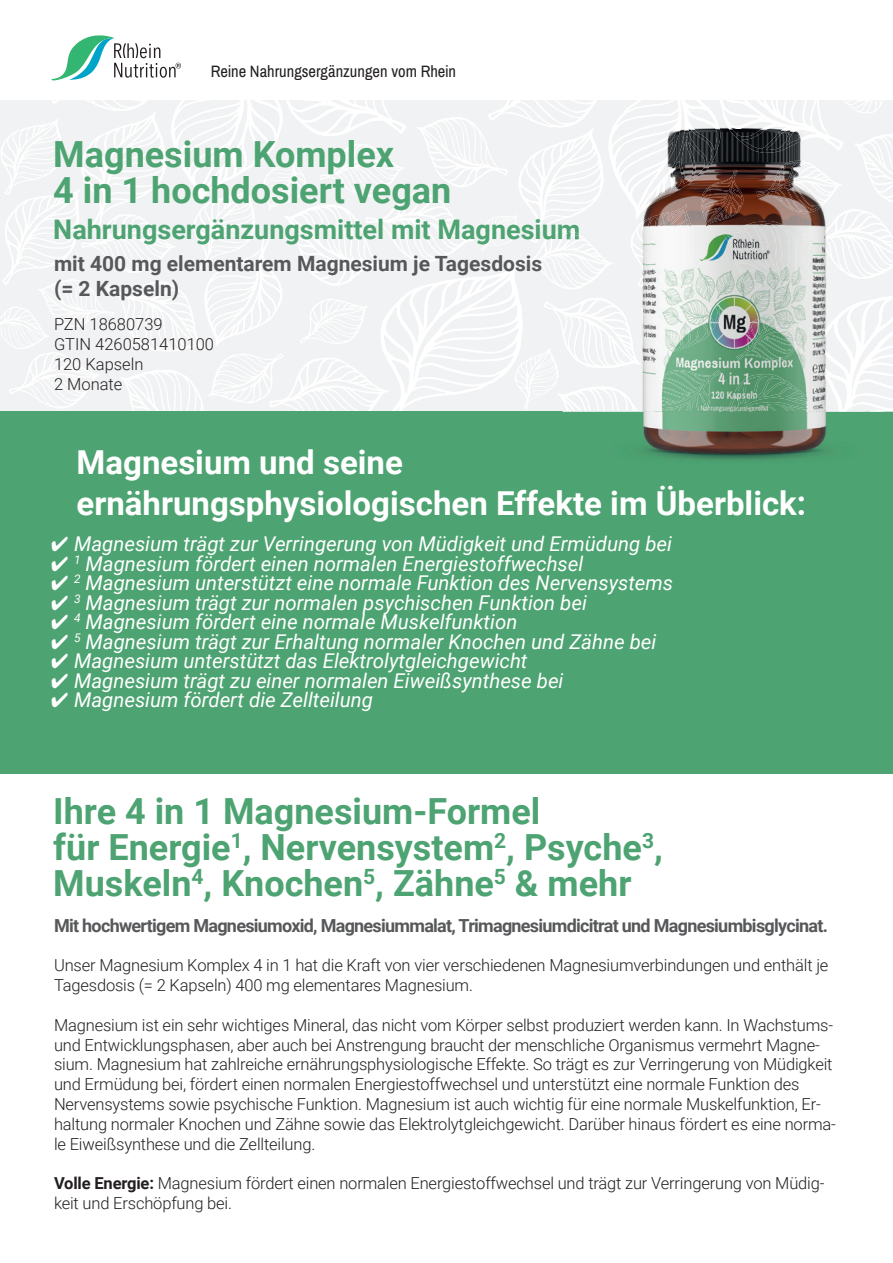
<style>
.page{position:relative;width:893px;height:1263px;background:#fff}
.page>*{position:absolute;margin:0;border:0;box-sizing:border-box;transform-origin:0 0}
.t1{font:700 36px/36px "Roboto";color:#4da371}
.t2{font:700 33px/40.8px "Roboto";color:#fff}
.t3{font:700 27px "Roboto";color:#4da371}
.t4{font:700 21px/25.2px "Roboto";color:#57585a}
.t5{font:italic 20.4px "Roboto";color:#fff}
.t6{font:700 18px "Roboto";letter-spacing:-.04em;color:#57585a}
.t7{font:300 16.5px/19.8px "Roboto";letter-spacing:-.01em;color:#231f20}
.t8{font:16.5px "Archivo Narrow";color:#231f20}
.s1{font-weight:700}
</style>
<div class="page">
<svg style="left:51px;top:35px;width:130px;height:45px"></svg>
<div style="left:0;top:412px;width:893px;height:362px;background:#4da371"></div>
<svg style="left:0;top:100px;width:893px;height:360px"></svg>
<p class="t8" style="left:211px;top:61px;width:247px">Reine Nahrungsergänzungen vom Rhein</p>
<h1 class="t1" style="left:53px;top:135px;width:400px">Magnesium Komplex<br>4 in 1 hochdosiert vegan</h1>
<h3 class="t3" style="left:53px;top:211px;width:528px">Nahrungsergänzungsmittel mit Magnesium</h3>
<p class="t4" style="left:54px;top:250px;width:490px">mit 400 mg elementarem Magnesium je Tagesdosis (= 2 Kapseln)</p>
<p class="t7" style="left:54px;top:314px;width:162px">PZN 18680739<br>GTIN 4260581410100<br>120 Kapseln<br>2 Monate</p>
<h2 class="t2" style="left:77px;top:440px;width:731px">Magnesium und seine ernährungsphysiologischen Effekte im Überblick:</h2>
<p class="t5" style="left:51px;top:530px;width:622px">✔ Magnesium trägt zur Verringerung von Müdigkeit und Ermüdung bei</p>
<p class="t5" style="left:51px;top:549px;width:534px">✔ <sup>1</sup> Magnesium fördert einen normalen Energiestoffwechsel</p>
<p class="t5" style="left:51px;top:569px;width:624px">✔ <sup>2</sup> Magnesium unterstützt eine normale Funktion des Nervensystems</p>
<p class="t5" style="left:51px;top:588px;width:537px">✔ <sup>3</sup> Magnesium trägt zur normalen psychischen Funktion bei</p>
<p class="t5" style="left:51px;top:608px;width:468px">✔ <sup>4</sup> Magnesium fördert eine normale Muskelfunktion</p>
<p class="t5" style="left:51px;top:627px;width:607px">✔ <sup>5</sup> Magnesium trägt zur Erhaltung normaler Knochen und Zähne bei</p>
<p class="t5" style="left:51px;top:647px;width:478px">✔ Magnesium unterstützt das Elektrolytgleichgewicht</p>
<p class="t5" style="left:51px;top:666px;width:514px">✔ Magnesium trägt zu einer normalen Eiweißsynthese bei</p>
<p class="t5" style="left:51px;top:686px;width:323px">✔ Magnesium fördert die Zellteilung</p>
<h1 class="t1" style="left:53px;top:792px;width:611px">Ihre 4 in 1 Magnesium-Formel<br>für Energie<sup>1</sup>, Nervensystem<sup>2</sup>, Psyche<sup>3</sup>,<br>Muskeln<sup>4</sup>, Knochen<sup>5</sup>, Zähne<sup>5</sup> &amp; mehr</h1>
<p class="t6" style="left:54px;top:913px;width:775px">Mit hochwertigem Magnesiumoxid, Magnesiummalat, Trimagnesiumdicitrat und Magnesiumbisglycinat.</p>
<p class="t7" style="left:54px;top:955px;width:776px">Unser Magnesium Komplex 4 in 1 hat die Kraft von vier verschiedenen Magnesiumverbindungen und enthält je<br>Tagesdosis (= 2 Kapseln) 400 mg elementares Magnesium.</p>
<p class="t7" style="left:54px;top:1014px;width:783px">Magnesium ist ein sehr wichtiges Mineral, das nicht vom Körper selbst produziert werden kann. In Wachstums&shy;und Entwicklungsphasen, aber auch bei Anstrengung braucht der menschliche Organismus vermehrt Magne&shy;sium. Magnesium hat zahlreiche ernährungsphysiologische Effekte. So trägt es zur Verringerung von Müdigkeit und Ermüdung bei, fördert einen normalen Energiestoffwechsel und unterstützt eine normale Funktion des Nervensystems sowie psychische Funktion. Magnesium ist auch wichtig für eine normale Muskelfunktion, Er&shy;haltung normaler Knochen und Zähne sowie das Elektrolytgleichgewicht. Darüber hinaus fördert es eine norma&shy;le Eiweißsynthese und die Zellteilung.</p>
<p class="t7" style="left:54px;top:1173px;width:772px"><span class="s1">Volle Energie:</span> Magnesium fördert einen normalen Energiestoffwechsel und trägt zur Verringerung von Müdig&shy;keit und Erschöpfung bei.</p>
</div>
